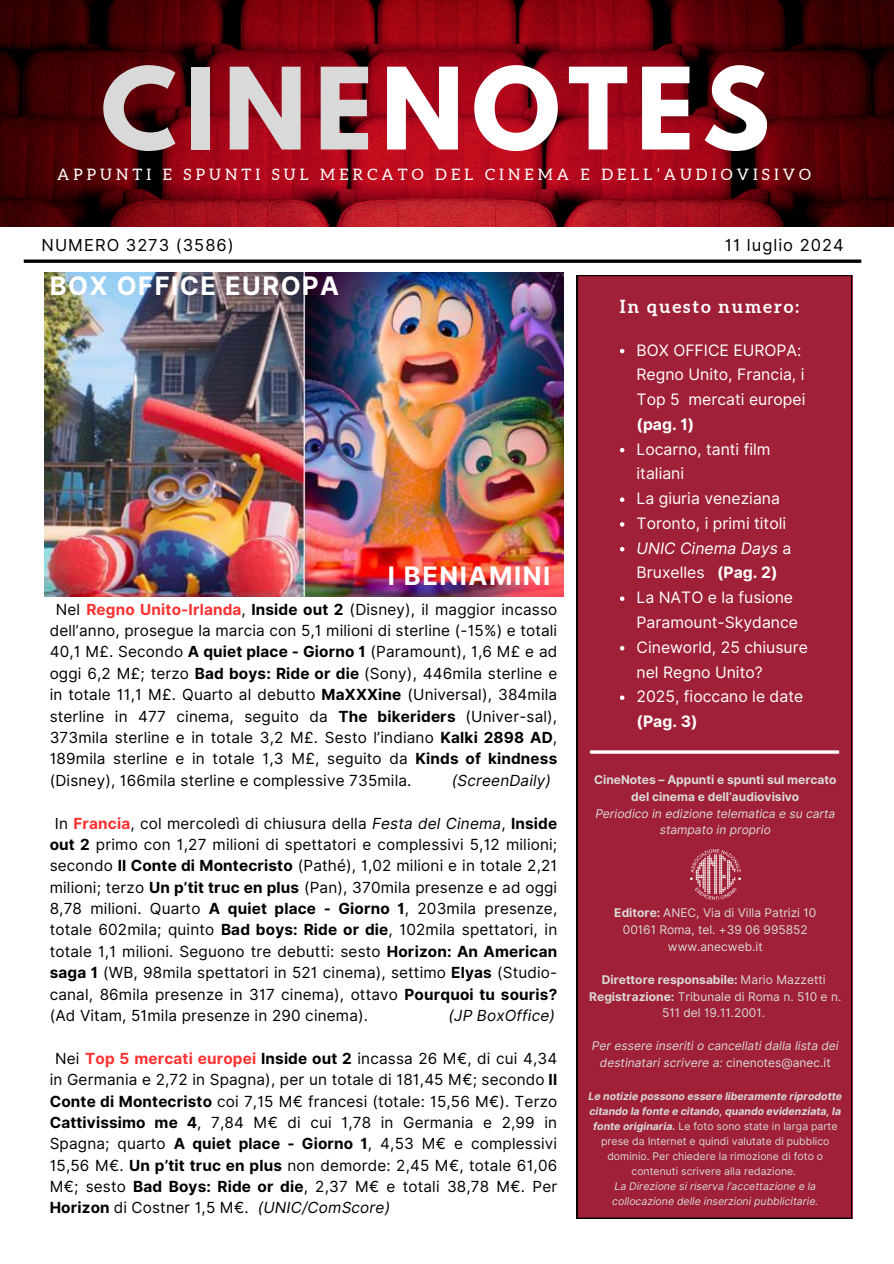
<style>
.page{position:relative;width:894px;height:1264px;background:#fff}
.page>*{position:absolute;margin:0;border:0;box-sizing:border-box;transform-origin:0 0}
.t1{font:700 100.35px "League Spartan";letter-spacing:.08em;color:#fff}
.t2{font:700 25.5px "Inter";letter-spacing:.06em;color:#fff}
.t3{font:700 18px "Aleo";letter-spacing:.105em;color:#fff}
.t4{font:16.5px "Inter";letter-spacing:.06em;color:#000}
.t5{font:15.75px/24.8px "Inter";color:#fff}
.t6{font:15.75px "Aleo";letter-spacing:.26em;color:#fff}
.t7{font:italic 15.75px/24.8px "Inter";color:#fff}
.t8{font:15.3px/21.3px "Inter";letter-spacing:.01em;color:#000;text-align:justify}
.t9{font:italic 15.3px "Inter";letter-spacing:.01em;color:#000}
.t10{font:italic 12px/16.6px "Inter";color:#d9d9d9;text-align:center}
.t11{font:12px/16.6px "Inter";color:#d9d9d9;text-align:center}
.t12{font:700 12px/16.6px "Inter";color:#d9d9d9;text-align:center}
.t13{font:10.5px/14.9px "Inter";color:#d9d9d9;text-align:center}
.t14{font:italic 10.5px/14.9px "Inter";color:#d9d9d9}
.s1{color:#d9d9d9}
.s2{font-weight:700;color:#ff3131}
.s3{font-weight:700}
.s4{font-style:italic}
.s5{font-style:normal}
.s6{font-weight:700;font-style:normal}
.s7{font-weight:400}
.s8{font-weight:700;font-style:italic}
</style>
<div class="page">
<div style="left:576px;top:275px;width:275px;height:943px;background:#a02037"></div>
<svg style="left:24px;top:259px;width:837px;height:4px;background:#272727"></svg>
<hr style="left:589px;top:750px;width:249px;height:3px;background:#fff">
<img style="left:690px;top:849px;width:50px;height:50px">
<img style="left:0;top:0;width:893px;height:226px">
<img style="left:44px;top:272px;width:519px;height:324px">
<svg style="left:619px;top:349px;width:5px;height:4px"></svg>
<svg style="left:619px;top:448px;width:5px;height:4px"></svg>
<svg style="left:619px;top:497px;width:5px;height:5px"></svg>
<svg style="left:619px;top:522px;width:5px;height:4px"></svg>
<svg style="left:619px;top:547px;width:5px;height:4px"></svg>
<svg style="left:619px;top:596px;width:5px;height:5px"></svg>
<svg style="left:619px;top:646px;width:5px;height:4px"></svg>
<svg style="left:619px;top:695px;width:5px;height:5px"></svg>
<p class="t1" style="left:101px;top:59px;width:670px"><span class="s1">CINE</span>NOTES</p>
<p class="t6" style="left:57px;top:165px;width:755px">APPUNTI E SPUNTI SUL MERCATO DEL CINEMA E DELL’AUDIOVISIVO</p>
<p class="t4" style="left:42px;top:235px;width:194px">NUMERO 3273 (3586)</p>
<p class="t4" style="left:724px;top:235px;width:120px">11 luglio 2024</p>
<p class="t2" style="left:50px;top:271px;width:291px">BOX OFFICE EUROPA</p>
<p class="t2" style="left:387px;top:560px;width:164px">I BENIAMINI</p>
<p class="t8" style="left:50px;top:598px;width:509px;text-indent:6px">Nel <span class="s2">Regno Unito-Irlanda</span>, <span class="s3">Inside out 2</span> (Disney), il maggior incasso dell’anno, prosegue la marcia con 5,1 milioni di sterline (-15%) e totali 40,1 M£. Secondo <span class="s3">A quiet place - Giorno 1</span> (Paramount), 1,6 M£ e ad oggi 6,2 M£; terzo <span class="s3">Bad boys: Ride or die</span> (Sony), 446mila sterline e in totale 11,1 M£. Quarto al debutto <span class="s3">MaXXXine</span> (Universal), 384mila sterline in 477 cinema, seguito da <span class="s3">The bikeriders</span> (Univer-sal), 373mila sterline e in totale 3,2 M£. Sesto l’indiano <span class="s3">Kalki 2898 AD</span>, 189mila sterline e in totale 1,3 M£, seguito da <span class="s3">Kinds of kindness </span>(Disney), 166mila sterline e complessive 735mila.</p>
<p class="t9" style="left:451px;top:771px;width:101px">(ScreenDaily)</p>
<p class="t8" style="left:50px;top:812px;width:509px;text-align:center">In <span class="s2">Francia</span>, col mercoledì di chiusura della <span class="s4">Festa del Cinema</span>, <span class="s3">Inside out 2</span> primo con 1,27 milioni di spettatori e complessivi 5,12 milioni; secondo <span class="s3">Il Conte di Montecristo</span> (Pathé), 1,02 milioni e in totale 2,21 milioni; terzo <span class="s3">Un p’tit truc en plus</span> (Pan), 370mila presenze e ad oggi 8,78 milioni. Quarto <span class="s3">A quiet place - Giorno 1</span>, 203mila presenze, totale 602mila; quinto <span class="s3">Bad boys: Ride or die</span>, 102mila spettatori, in totale 1,1 milioni. Seguono tre debutti: sesto <span class="s3">Horizon: An American saga 1</span> (WB, 98mila spettatori in 521 cinema), settimo <span class="s3">Elyas</span> (Studio&shy;canal, 86mila presenze in 317 cinema), ottavo <span class="s3">Pourquoi tu souris?</span></p>
<p class="t8" style="left:50px;top:1004px;width:320px">(Ad Vitam, 51mila presenze in 290 cinema).</p>
<p class="t9" style="left:448px;top:1006px;width:108px">(JP BoxOffice)</p>
<p class="t8" style="left:50px;top:1047px;width:509px;text-indent:5px">Nei <span class="s2">Top 5 mercati europei</span> <span class="s3">Inside out 2</span> incassa 26 M€, di cui 4,34 in Germania e 2,72 in Spagna), per un totale di 181,45 M€; secondo <span class="s3">Il Conte di Montecristo</span> coi 7,15 M€ francesi (totale: 15,56 M€). Terzo <span class="s3">Cattivissimo me 4</span>, 7,84 M€ di cui 1,78 in Germania e 2,99 in Spagna; quarto <span class="s3">A quiet place - Giorno 1</span>, 4,53 M€ e complessivi 15,56 M€. <span class="s3">Un p’tit truc en plus</span> non demorde: 2,45 M€, totale 61,06<br>M€; sesto <span class="s3">Bad Boys: Ride or die</span>, 2,37 M€ e totali 38,78 M€. Per <span class="s3">Horizon</span> di Costner 1,5 M€. <span class="s4">(UNIC/ComScore)</span></p>
<p class="t3" style="left:619px;top:296px;width:180px">In questo numero:</p>
<p class="t5" style="left:636px;top:337px;width:170px">BOX OFFICE EUROPA:<br>Regno Unito, Francia, i<br>Top 5 mercati europei <span class="s3">(pag. 1)</span></p>
<h2 class="t5" style="left:636px;top:436px;width:135px">Locarno, tanti film italiani</h2>
<h6 class="t5" style="left:636px;top:486px;width:145px">La giuria veneziana</h6>
<h6 class="t5" style="left:636px;top:511px;width:151px">Toronto, i primi titoli</h6>
<h6 class="t7" style="left:636px;top:535px;width:156px">UNIC Cinema Days <span class="s5">a<br>Bruxelles</span> <span class="s6">(Pag. 2)</span></h6>
<p class="t5" style="left:636px;top:585px;width:163px">La NATO e la fusione<br>Paramount-Skydance</p>
<p class="t5" style="left:636px;top:634px;width:173px">Cineworld, 25 chiusure nel Regno Unito?</p>
<p class="t5" style="left:636px;top:684px;width:168px">2025, fioccano le date <span class="s3">(Pag. 3)</span></p>
<p class="t12" style="left:594px;top:771px;width:244px">CineNotes – Appunti e spunti sul mercato del cinema e dell’audiovisivo</p>
<h1 class="t10" style="left:595px;top:804px;width:241px">Periodico in edizione telematica e su carta stampato in proprio</h1>
<h5 class="t11" style="left:614px;top:904px;width:203px"><span class="s3">Editore:</span> ANEC, Via di Villa Patrizi 10</h5>
<h4 class="t11" style="left:622px;top:921px;width:186px">00161 Roma, tel. +39 06 995852</h4>
<p class="t11" style="left:667px;top:937px;width:96px">www.anecweb.it</p>
<h2 class="t12" style="left:601px;top:971px;width:225px">Direttore responsabile: <span class="s7">Mario Mazzetti</span></h2>
<h3 class="t11" style="left:589px;top:987px;width:253px"><span class="s3">Registrazione:</span> Tribunale di Roma n. 510 e n.<br>511 del 19.11.2001.</h3>
<p class="t10" style="left:591px;top:1037px;width:248px">Per essere inseriti o cancellati dalla lista dei destinatari scrivere a: <span class="s5">cinenotes@anec.it</span></p>
<p class="t13" style="left:588px;top:1089px;width:255px"><span class="s8">Le notizie possono essere liberamente riprodotte citando la fonte e citando, quando evidenziata, la fonte originaria.</span> Le foto sono state in larga parte prese da Internet e quindi valutate di pubblico dominio. Per chiedere la rimozione di foto o contenuti scrivere alla redazione.</p>
<p class="t14" style="left:612px;top:1178px;width:207px">La Direzione si riserva l’accettazione e la collocazione delle inserzioni pubblicitarie.</p>
</div>
